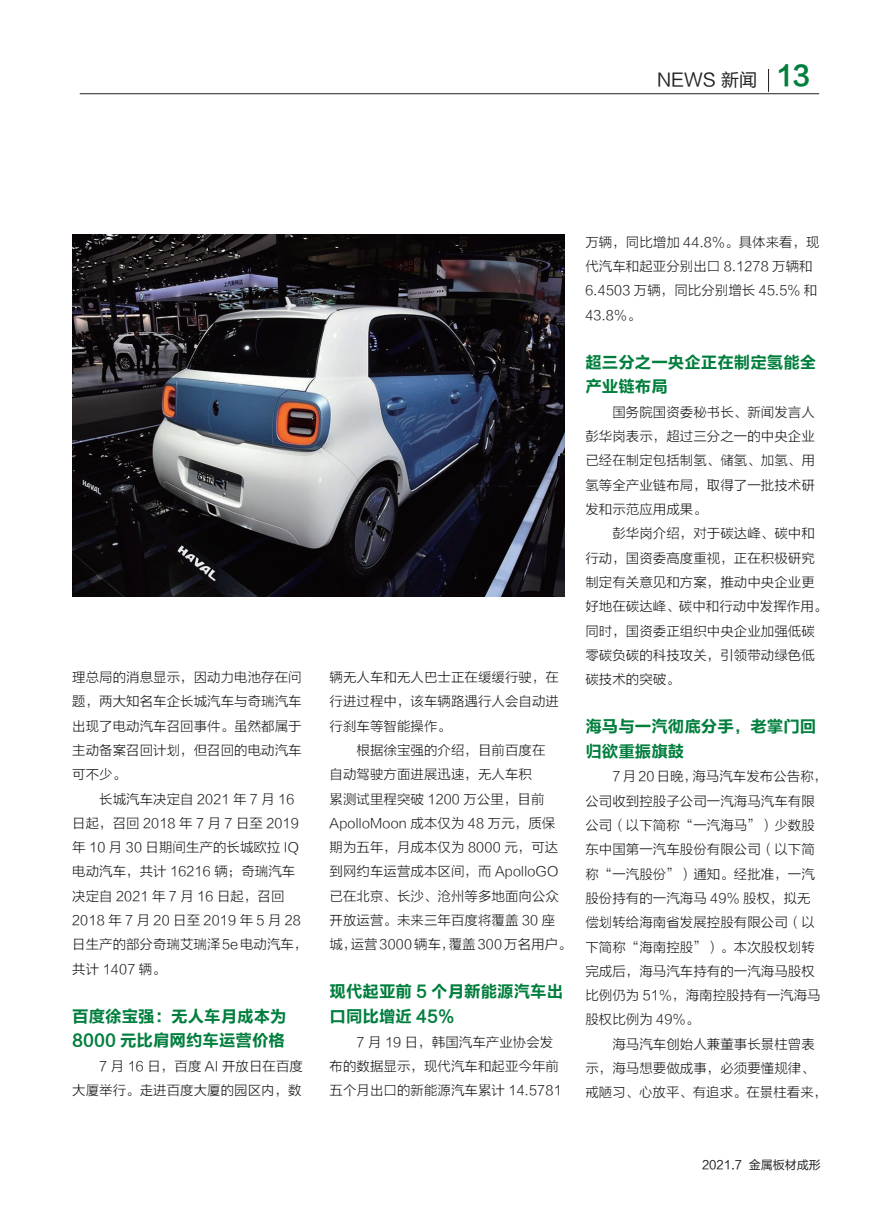
<style>
.page{position:relative;width:893px;height:1212px;background:#fff}
.page>*{position:absolute;margin:0;border:0;box-sizing:border-box;transform-origin:0 0}
.t1{font:18px "FZLTHK GBK1 0";color:#231f20}
.t2{font:16.5px/24.3px "FZLTCHJW GB1 0";color:#007e3d}
.t3{font:13.5px/24.3px "FZLTXHK";color:#231f20}
.t4{font:12px "FZLTHK GBK1 0";color:#231f20}
.s1{font-family:"FZLTCHJW GB1 0";font-size:27px;color:#007e3d}
</style>
<div class="page">
<hr style="left:80px;top:93px;width:739px;height:1px;background:#231f20">
<svg style="left:768px;top:69px;width:1px;height:23px"></svg>
<img style="left:72px;top:235px;width:493px;height:361px">
<h1 class="t1" style="left:657px;top:70px;width:154px">NEWS 新闻 <span class="s1">13</span></h1>
<p class="t3" style="left:72px;top:665px;width:231px;text-align:justify">理总局的消息显示，因动力电池存在问题，两大知名车企长城汽车与奇瑞汽车出现了电动汽车召回事件。虽然都属于主动备案召回计划，但召回的电动汽车可不少。</p>
<p class="t3" style="left:72px;top:787px;width:237px;text-indent:27px">长城汽车决定自 2021 年 7 月 16日起，召回 2018 年 7 月 7 日至 2019年 10 月 30 日期间生产的长城欧拉 IQ电动汽车，共计 16216 辆；奇瑞汽车决定自 2021 年 7 月 16 日起，召回<br>2018年7月20日至2019年5月28日生产的部分奇瑞艾瑞泽5e电动汽车，共计 1407 辆。</p>
<p class="t2" style="left:72px;top:1004px;width:216px">百度徐宝强：无人车月成本为<br>8000 元比肩网约车运营价格</p>
<p class="t3" style="left:72px;top:1054px;width:232px;text-align:right">7 月 16 日，百度 AI 开放日在百度<br>大厦举行。走进百度大厦的园区内，数</p>
<p class="t3" style="left:330px;top:665px;width:231px;text-align:justify">辆无人车和无人巴士正在缓缓行驶，在行进过程中，该车辆路遇行人会自动进行刹车等智能操作。</p>
<p class="t3" style="left:330px;top:738px;width:244px;text-indent:27px">根据徐宝强的介绍，目前百度在<br>自动驾驶方面进展迅速，无人车积<br>累测试里程突破 1200 万公里，目前<br>ApolloMoon 成本仅为 48 万元，质保期为五年，月成本仅为 8000 元，可达到网约车运营成本区间，而 ApolloGO已在北京、长沙、沧州等多地面向公众开放运营。未来三年百度将覆盖 30 座城，运营 3000 辆车，覆盖 300 万名用户。</p>
<p class="t2" style="left:330px;top:980px;width:235px">现代起亚前 5 个月新能源汽车出口同比增近 45%</p>
<p class="t3" style="left:330px;top:1030px;width:234px;text-indent:27px">7 月 19 日，韩国汽车产业协会发布的数据显示，现代汽车和起亚今年前五个月出口的新能源汽车累计 14.5781</p>
<p class="t3" style="left:585px;top:230px;width:236px">万辆，同比增加 44.8%。具体来看，现代汽车和起亚分别出口 8.1278 万辆和<br>6.4503 万辆，同比分别增长 45.5% 和<br>43.8%。</p>
<p class="t2" style="left:585px;top:350px;width:232px">超三分之一央企正在制定氢能全产业链布局</p>
<p class="t3" style="left:585px;top:400px;width:231px;text-align:justify;text-indent:27px">国务院国资委秘书长、新闻发言人彭华岗表示，超过三分之一的中央企业已经在制定包括制氢、储氢、加氢、用氢等全产业链布局，取得了一批技术研发和示范应用成果。</p>
<p class="t3" style="left:585px;top:522px;width:244px;text-indent:27px">彭华岗介绍，对于碳达峰、碳中和行动，国资委高度重视，正在积极研究制定有关意见和方案，推动中央企业更好地在碳达峰、碳中和行动中发挥作用。同时，国资委正组织中央企业加强低碳零碳负碳的科技攻关，引领带动绿色低碳技术的突破。</p>
<p class="t2" style="left:585px;top:715px;width:232px">海马与一汽彻底分手，老掌门回归欲重振旗鼓</p>
<p class="t3" style="left:585px;top:765px;width:244px;text-indent:27px">7 月 20 日晚，海马汽车发布公告称，公司收到控股子公司一汽海马汽车有限公司（以下简称“一汽海马”）少数股东中国第一汽车股份有限公司（以下简称“一汽股份”）通知。经批准，一汽股份持有的一汽海马 49% 股权，拟无偿划转给海南省发展控股有限公司（以下简称“海南控股”）。本次股权划转完成后，海马汽车持有的一汽海马股权比例仍为 51%，海南控股持有一汽海马股权比例为 49%。</p>
<p class="t3" style="left:585px;top:1032px;width:244px;text-indent:27px">海马汽车创始人兼董事长景柱曾表示，海马想要做成事，必须要懂规律、戒陋习、心放平、有追求。在景柱看来，</p>
<p class="t4" style="left:702px;top:1158px;width:120px">2021.7 金属板材成形</p>
</div>
